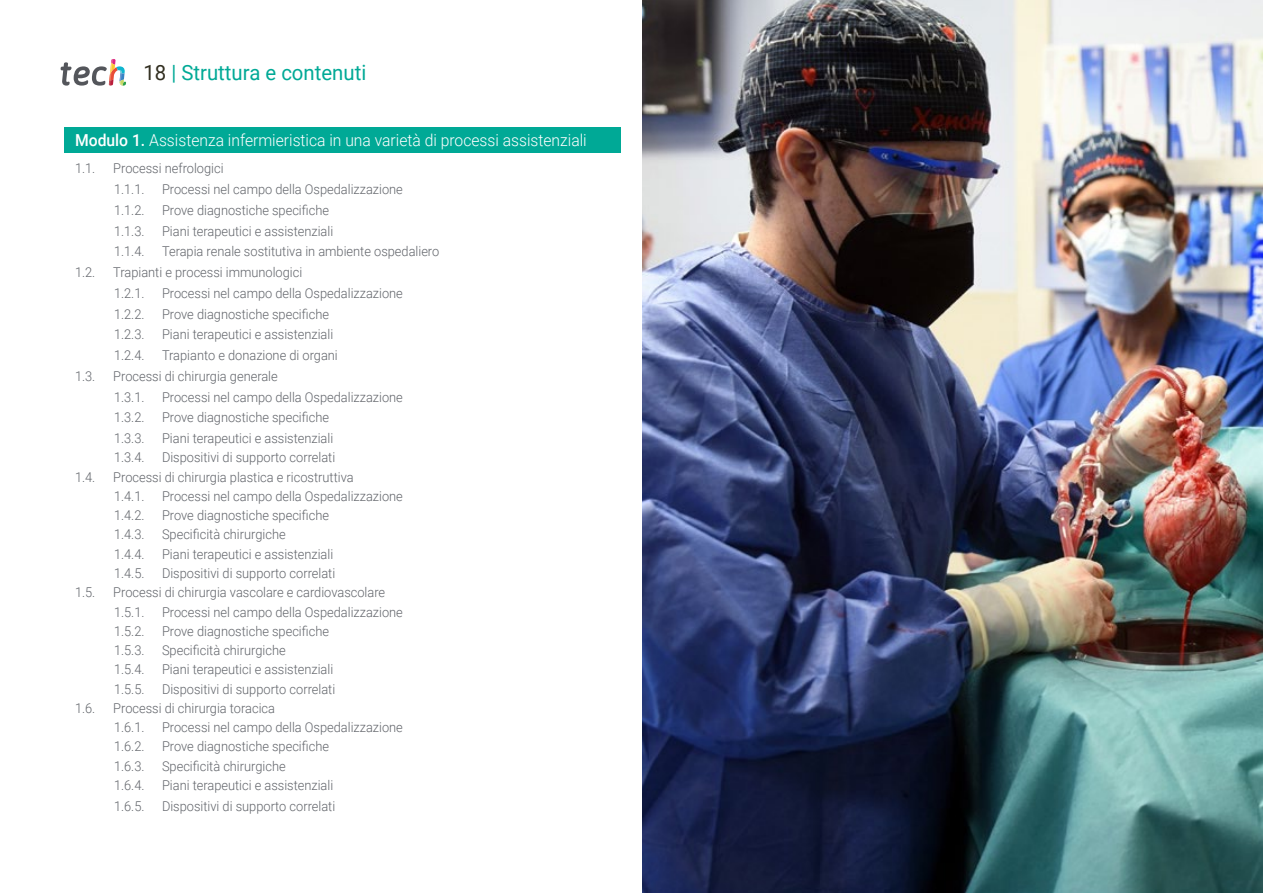
<style>
.page{position:relative;width:1263px;height:893px;background:#fff}
.page>*{position:absolute;margin:0;border:0;box-sizing:border-box;transform-origin:0 0}
.t1{font:21px "Roboto";color:#00a996}
.t2{font:300 16.5px "Roboto";color:#fff;scale:.95 1}
.t3{font:300 13.5px/20.7px "Roboto";color:#61646a;scale:.95 1}
.s1{color:#312e20}
.s2{font-weight:500}
</style>
<div class="page">
<div style="left:64px;top:128px;width:557px;height:25px;background:#00a996"></div>
<img style="left:642px;top:0;width:621px;height:893px">
<svg style="left:61px;top:59px;width:65px;height:27px"></svg>
<h1 class="t1" style="left:144px;top:57px;width:224px"><span class="s1">18</span> | Struttura e contenuti</h1>
<p class="t2" style="left:75px;top:129px;width:540px"><span class="s2">Modulo 1.</span> Assistenza infermieristica in una varietà di processi assistenziali</p>
<p class="t3" style="left:75px;top:158px;width:23px">1.1.</p>
<p class="t3" style="left:113px;top:158px;width:118px">Processi nefrologici<br>1.1.1.</p>
<p class="t3" style="left:162px;top:179px;width:255px">Processi nel campo della Ospedalizzazione</p>
<p class="t3" style="left:114px;top:199px;width:34px">1.1.2.</p>
<p class="t3" style="left:162px;top:199px;width:177px">Prove diagnostiche specifiche</p>
<p class="t3" style="left:114px;top:220px;width:34px">1.1.3.</p>
<p class="t3" style="left:162px;top:220px;width:182px">Piani terapeutici e assistenziali</p>
<p class="t3" style="left:114px;top:241px;width:34px">1.1.4.</p>
<p class="t3" style="left:162px;top:241px;width:293px">Terapia renale sostitutiva in ambiente ospedaliero</p>
<p class="t3" style="left:75px;top:262px;width:23px">1.2.</p>
<p class="t3" style="left:113px;top:262px;width:200px">Trapianti e processi immunologici<br>1.2.1.</p>
<p class="t3" style="left:162px;top:282px;width:255px">Processi nel campo della Ospedalizzazione</p>
<p class="t3" style="left:114px;top:303px;width:34px">1.2.2.</p>
<p class="t3" style="left:162px;top:303px;width:177px">Prove diagnostiche specifiche</p>
<p class="t3" style="left:114px;top:324px;width:34px">1.2.3.</p>
<p class="t3" style="left:162px;top:324px;width:182px">Piani terapeutici e assistenziali</p>
<p class="t3" style="left:114px;top:345px;width:34px">1.2.4.</p>
<p class="t3" style="left:162px;top:345px;width:187px">Trapianto e donazione di organi</p>
<p class="t3" style="left:75px;top:365px;width:23px">1.3.</p>
<p class="t3" style="left:113px;top:365px;width:175px">Processi di chirurgia generale<br>1.3.1.</p>
<p class="t3" style="left:162px;top:386px;width:255px">Processi nel campo della Ospedalizzazione</p>
<p class="t3" style="left:114px;top:407px;width:34px">1.3.2.</p>
<p class="t3" style="left:162px;top:407px;width:177px">Prove diagnostiche specifiche</p>
<p class="t3" style="left:114px;top:428px;width:34px">1.3.3.</p>
<p class="t3" style="left:162px;top:428px;width:182px">Piani terapeutici e assistenziali</p>
<p class="t3" style="left:114px;top:447px;width:34px">1.3.4.</p>
<p class="t3" style="left:162px;top:447px;width:184px">Dispositivi di supporto correlati</p>
<p class="t3" style="left:75px;top:466px;width:23px">1.4.</p>
<p class="t3" style="left:113px;top:467px;width:254px;line-height:19.2px">Processi di chirurgia plastica e ricostruttiva<br>1.4.1.</p>
<p class="t3" style="left:162px;top:485px;width:255px">Processi nel campo della Ospedalizzazione</p>
<p class="t3" style="left:114px;top:505px;width:34px">1.4.2.</p>
<p class="t3" style="left:162px;top:505px;width:177px">Prove diagnostiche specifiche</p>
<p class="t3" style="left:114px;top:524px;width:34px">1.4.3.</p>
<p class="t3" style="left:162px;top:524px;width:132px">Specificità chirurgiche</p>
<p class="t3" style="left:114px;top:543px;width:34px">1.4.4.</p>
<p class="t3" style="left:162px;top:543px;width:182px">Piani terapeutici e assistenziali</p>
<p class="t3" style="left:114px;top:562px;width:34px">1.4.5.</p>
<p class="t3" style="left:162px;top:562px;width:184px">Dispositivi di supporto correlati</p>
<p class="t3" style="left:75px;top:582px;width:23px">1.5.</p>
<p class="t3" style="left:113px;top:582px;width:288px;line-height:19.2px">Processi di chirurgia vascolare e cardiovascolare<br>1.5.1.</p>
<p class="t3" style="left:162px;top:601px;width:255px">Processi nel campo della Ospedalizzazione</p>
<p class="t3" style="left:114px;top:620px;width:34px">1.5.2.</p>
<p class="t3" style="left:162px;top:620px;width:177px">Prove diagnostiche specifiche</p>
<p class="t3" style="left:114px;top:639px;width:34px">1.5.3.</p>
<p class="t3" style="left:162px;top:639px;width:132px">Specificità chirurgiche</p>
<p class="t3" style="left:114px;top:659px;width:34px">1.5.4.</p>
<p class="t3" style="left:162px;top:659px;width:182px">Piani terapeutici e assistenziali</p>
<p class="t3" style="left:114px;top:678px;width:34px">1.5.5.</p>
<p class="t3" style="left:162px;top:678px;width:184px">Dispositivi di supporto correlati</p>
<p class="t3" style="left:75px;top:697px;width:23px">1.6.</p>
<p class="t3" style="left:113px;top:698px;width:172px;line-height:19.2px">Processi di chirurgia toracica<br>1.6.1.</p>
<p class="t3" style="left:162px;top:716px;width:255px">Processi nel campo della Ospedalizzazione</p>
<p class="t3" style="left:114px;top:736px;width:34px">1.6.2.</p>
<p class="t3" style="left:162px;top:736px;width:177px">Prove diagnostiche specifiche</p>
<p class="t3" style="left:114px;top:755px;width:34px">1.6.3.</p>
<p class="t3" style="left:162px;top:755px;width:132px">Specificità chirurgiche</p>
<p class="t3" style="left:114px;top:774px;width:34px">1.6.4.</p>
<p class="t3" style="left:162px;top:774px;width:182px">Piani terapeutici e assistenziali</p>
<p class="t3" style="left:114px;top:795px;width:34px">1.6.5.</p>
<p class="t3" style="left:162px;top:795px;width:184px">Dispositivi di supporto correlati</p>
</div>
